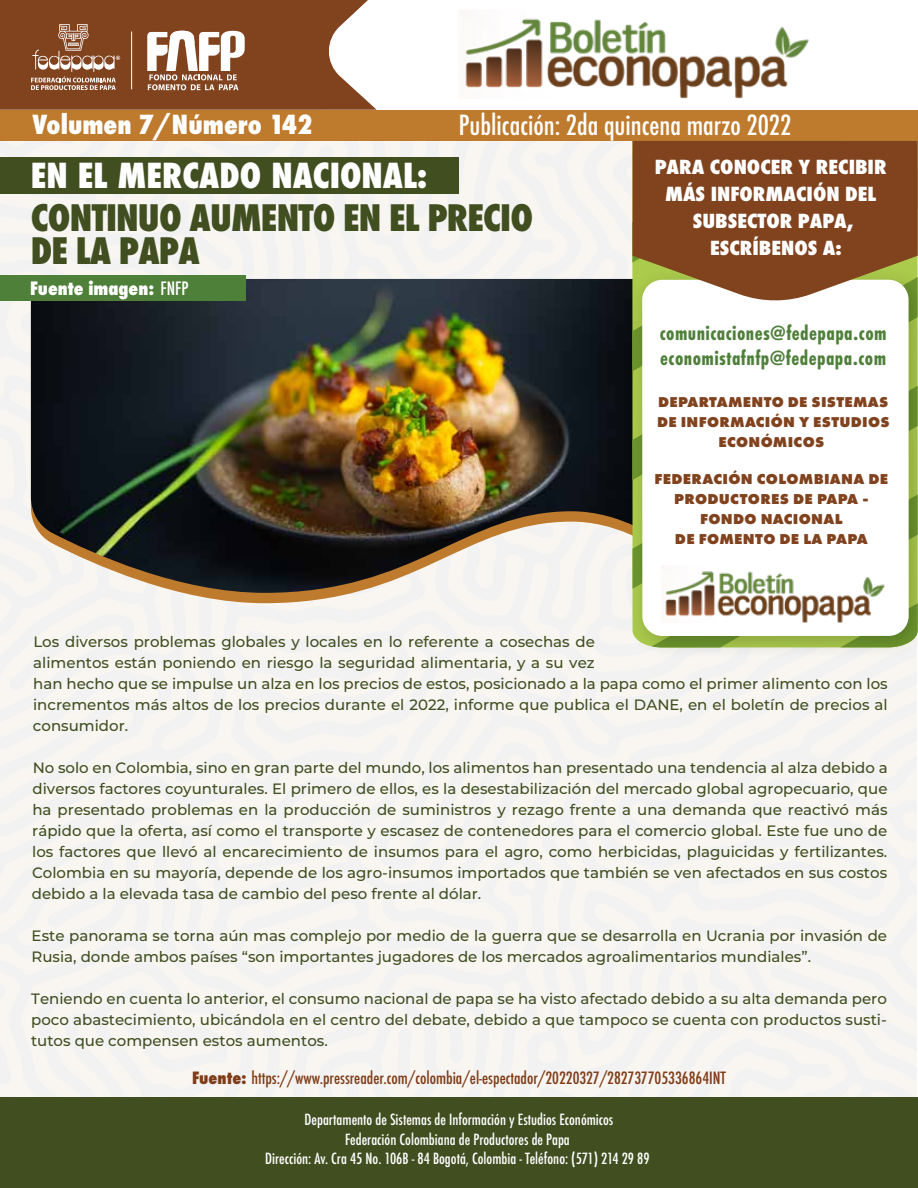
<style>
.page{position:relative;width:918px;height:1188px;background:#fff}
.page>*{position:absolute;margin:0;border:0;box-sizing:border-box;transform-origin:0 0}
.t1{font:800 40.05px/32.5px "Futura PT Cond";letter-spacing:-.02em;color:#404e20}
.t2{font:800 condensed 33.6px "Futura";color:#fff}
.t3{font:800 28.95px "Futura PT Cond";color:#fff}
.t4{font:500 condensed 27px "Futura";color:#fff}
.t5{font:700 21.45px/25.2px "Futura PT Cond";letter-spacing:.02em;color:#4f803a}
.t6{font:800 21.3px/27.2px "Futura PT Cond";color:#fff;text-align:center;scale:1.11 1}
.t7{font:800 20.25px "Futura PT Cond";color:#fff}
.t8{font:500 condensed 16.5px "Futura";color:#803c16}
.t9{font:500 15px/21px "Montserrat";color:#404e20}
.t10{font:500 condensed 15px "Futura";color:#fff}
.t11{font:800 14.85px/20.1px "Futura PT";letter-spacing:.02em;color:#81421e;text-align:center}
.s1{font-weight:500}
.s2{font-weight:800}
</style>
<div class="page">
<div style="left:0;top:603px;width:917px;height:495px;background:#f8f6f2"></div>
<div style="left:116px;top:944px;width:801px;height:154px;background:#f9f6f2"></div>
<div style="left:377px;top:140px;width:198px;height:139px;background:#f8f6f2"></div>
<div style="left:0;top:665px;width:174px;height:151px;background:#f8f6f2"></div>
<div style="left:768px;top:964px;width:149px;height:106px;background:#f8f6f2"></div>
<div style="left:764px;top:715px;width:153px;height:127px;background:#f8f6f2"></div>
<svg style="left:392px;top:1028px;width:21px;height:59px"></svg>
<div style="left:0;top:426px;width:162px;height:277px;background:#f8f6f2"></div>
<div style="left:47px;top:888px;width:64px;height:40px;background:#f8f6f2"></div>
<div style="left:0;top:1098px;width:918px;height:90px;background:#404e20"></div>
<div style="left:0;top:110px;width:918px;height:30px;background:#bf7b2d"></div>
<div style="left:0;top:157px;width:459px;height:37px;background:#404e20"></div>
<svg style="left:31px;top:593px;width:590px;height:10px;fill:#f2f2f2"></svg>
<img style="left:31px;top:279px;width:590px;height:314px">
<img style="left:621px;top:258px;width:297px;height:408px">
<div style="left:642px;top:280px;width:267px;height:356px;background:#fff;border-radius:20px"></div>
<svg style="left:633px;top:141px;width:285px;height:161px;fill:#81421e"></svg>
<img style="left:665px;top:571px;width:220px;height:52px">
<img style="left:465px;top:18px;width:344px;height:81px">
<svg style="left:0;top:0;width:377px;height:350px"></svg>
<div style="left:0;top:276px;width:245px;height:25px;background:#4f803a"></div>
<h3 class="t3" style="left:33px;top:108px;width:281px">Volumen 7/Número 142</h3>
<h3 class="t4" style="left:459px;top:108px;width:334px">Publicación: 2da quincena marzo 2022</h3>
<h2 class="t2" style="left:31px;top:152px;width:398px">EN EL MERCADO NACIONAL:</h2>
<h3 class="t6" style="left:655px;top:153px;width:210px">PARA CONOCER Y RECIBIR<br>MÁS INFORMACIÓN DEL<br>SUBSECTOR PAPA,<br>ESCRÍBENOS A:</h3>
<h1 class="t1" style="left:31px;top:202px;width:504px">CONTINUO AUMENTO EN EL PRECIO<br>DE LA PAPA</h1>
<h3 class="t7" style="left:30px;top:276px;width:160px">Fuente imagen: <span class="s1">FNFP</span></h3>
<h3 class="t5" style="left:660px;top:321px;width:228px">comunicaciones@fedepapa.com economistafnfp@fedepapa.com</h3>
<p class="t11" style="left:657px;top:391px;width:234px">DEPARTAMENTO DE SISTEMAS<br>DE INFORMACIÓN Y ESTUDIOS<br>ECONÓMICOS</p>
<p class="t11" style="left:655px;top:468px;width:235px">FEDERACIÓN COLOMBIANA DE<br>PRODUCTORES DE PAPA -<br>FONDO NACIONAL<br>DE FOMENTO DE LA PAPA</p>
<p class="t9" style="left:33px;top:631px;width:856px">Los diversos problemas globales y locales en lo referente a cosechas de<br>alimentos están poniendo en riesgo la seguridad alimentaria, y a su vez<br>han hecho que se impulse un alza en los precios de estos, posicionado a la papa como el primer alimento con los incrementos más altos de los precios durante el 2022, informe que publica el DANE, en el boletín de precios al consumidor.</p>
<p class="t9" style="left:32px;top:757px;width:857px;text-align:justify">No solo en Colombia, sino en gran parte del mundo, los alimentos han presentado una tendencia al alza debido a diversos factores coyunturales. El primero de ellos, es la desestabilización del mercado global agropecuario, que ha presentado problemas en la producción de suministros y rezago frente a una demanda que reactivó más rápido que la oferta, así como el transporte y escasez de contenedores para el comercio global. Este fue uno de los factores que llevó al encarecimiento de insumos para el agro, como herbicidas, plaguicidas y fertilizantes.<br>Colombia en su mayoría, depende de los agro-insumos importados que también se ven afectados en sus costos debido a la elevada tasa de cambio del peso frente al dólar.</p>
<p class="t9" style="left:32px;top:925px;width:857px">Este panorama se torna aún mas complejo por medio de la guerra que se desarrolla en Ucrania por invasión de<br>Rusia, donde ambos países “son importantes jugadores de los mercados agroalimentarios mundiales”.</p>
<p class="t9" style="left:31px;top:988px;width:857px;text-align:justify">Teniendo en cuenta lo anterior, el consumo nacional de papa se ha visto afectado debido a su alta demanda pero poco abastecimiento, ubicándola en el centro del debate, debido a que tampoco se cuenta con productos susti&shy;tutos que compensen estos aumentos.</p>
<p class="t8" style="left:192px;top:1067px;width:535px"><span class="s2">Fuente:</span> https://www.pressreader.com/colombia/el-espectador/20220327/282737705336864INT</p>
<p class="t10" style="left:305px;top:1110px;width:310px">Departamento de Sistemas de Información y Estudios Económicos</p>
<p class="t10" style="left:265px;top:1149px;width:386px">Dirección: Av. Cra 45 No. 106B - 84 Bogotá, Colombia - Teléfono: (571) 214 29 89</p>
<p class="t10" style="left:345px;top:1130px;width:226px">Federación Colombiana de Productores de Papa</p>
</div>
